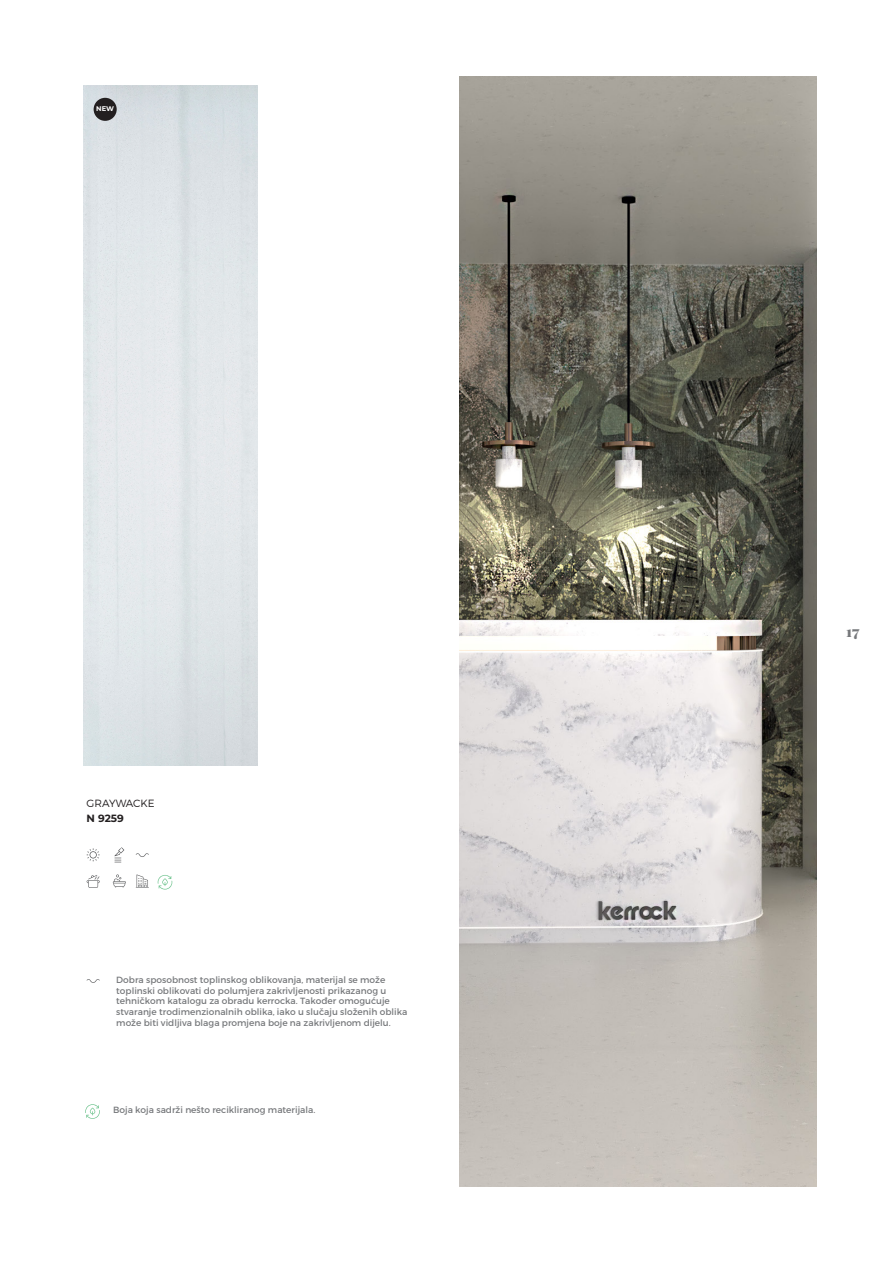
<style>
.page{position:relative;width:893px;height:1263px;background:#fff}
.page>*{position:absolute;margin:0;border:0;box-sizing:border-box;transform-origin:0 0}
.t1{font:900 15px "Playfair Display";color:#76787b}
.Besedilo_HRV_2023{font:300 10.5px "Montserrat";color:#231f20}
.Besedilo_HRV_2023-2{font:700 10.5px "Montserrat";color:#231f20}
.t2{font:9px/10.8px "Montserrat";color:#76787b}
.t3{font:700 6.75px "Montserrat";color:#fff}
</style>
<div class="page">
<img style="left:459px;top:77px;width:357px;height:1109px">
<svg style="left:87px;top:979px;width:13px;height:4px"></svg>
<img style="left:84px;top:86px;width:174px;height:679px">
<div style="left:94px;top:98px;width:23px;height:23px;background:#231f20;border-radius:50%"></div>
<svg style="left:87px;top:848px;width:13px;height:13px"></svg>
<svg style="left:114px;top:847px;width:10px;height:16px"></svg>
<svg style="left:136px;top:853px;width:13px;height:4px"></svg>
<svg style="left:87px;top:875px;width:13px;height:13px"></svg>
<svg style="left:113px;top:874px;width:13px;height:13px"></svg>
<svg style="left:136px;top:874px;width:12px;height:13px"></svg>
<svg style="left:85px;top:1104px;width:15px;height:15px"></svg>
<svg style="left:158px;top:875px;width:14px;height:14px"></svg>
<p class="t3" style="left:96px;top:104px;width:19px">NEW</p>
<p class="Besedilo_HRV_2023" style="left:87px;top:797px;width:70px">GRAYWACKE</p>
<p class="Besedilo_HRV_2023-2" style="left:87px;top:811px;width:39px">N 9259</p>
<p class="t2" style="left:116px;top:974px;width:292px">Dobra sposobnost toplinskog oblikovanja, materijal se može toplinski oblikovati do polumjera zakrivljenosti prikazanog u tehničkom katalogu za obradu kerrocka. Također omogućuje stvaranje trodimenzionalnih oblika, iako u slučaju složenih oblika može biti vidljiva blaga promjena boje na zakrivljenom dijelu.</p>
<p class="t2" style="left:113px;top:1104px;width:204px">Boja koja sadrži nešto recikliranog materijala.</p>
<h1 class="t1" style="left:846px;top:620px;width:15px">17</h1>
</div>
